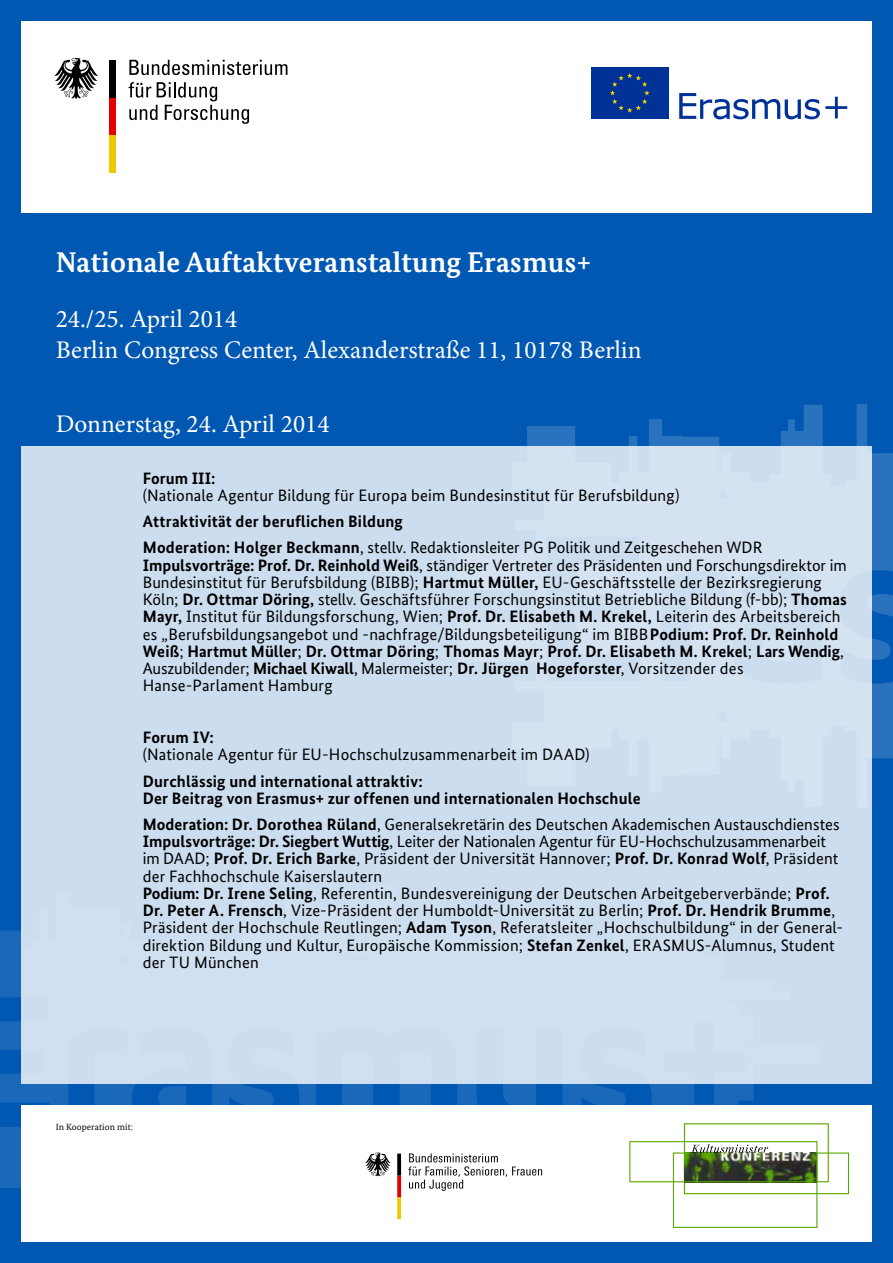
<style>
.page{position:relative;width:893px;height:1263px;background:#0058b2}
.page>*{position:absolute;margin:0;border:0;box-sizing:border-box;transform-origin:0 0}
.t1{font:700 28.5px "Bundes Serif";letter-spacing:.01em;color:#fff}
.t2{font:25.35px/31.8px "Minion Pro";color:#fff}
.t3{font:16.5px/17.2px "Bundes Sans";letter-spacing:.01em;color:#000}
.t4{font:700 16.5px/26.2px "Bundes Sans";letter-spacing:.015em;color:#000}
.t5{font:9px "Bundes Serif";letter-spacing:.01em;color:#000}
.s1{font-weight:400}
.s2{font-weight:700}
</style>
<div class="page">
<svg style="left:527px;top:404px;width:366px;height:355px"></svg>
<svg style="left:0;top:931px;width:821px;height:257px;fill:#1968b9"></svg>
<div style="left:21px;top:1106px;width:851px;height:136px;background:#fff"></div>
<div style="left:21px;top:21px;width:851px;height:192px;background:#fff"></div>
<svg style="left:129px;top:82px;width:120px;height:42px"></svg>
<svg style="left:129px;top:60px;width:158px;height:15px"></svg>
<div style="left:109px;top:135px;width:7px;height:37px;background:#ebca00"></div>
<div style="left:109px;top:97px;width:7px;height:38px;background:#e20000"></div>
<div style="left:109px;top:60px;width:7px;height:37px;background:#000"></div>
<svg style="left:54px;top:58px;width:44px;height:41px"></svg>
<svg style="left:365px;top:1152px;width:26px;height:24px"></svg>
<svg style="left:397px;top:1153px;width:4px;height:66px"></svg>
<svg style="left:408px;top:1153px;width:134px;height:38px"></svg>
<svg style="left:629px;top:1123px;width:220px;height:105px"></svg>
<svg style="left:679px;top:93px;width:168px;height:26px"></svg>
<div style="left:592px;top:68px;width:76px;height:51px;background:#003196"></div>
<svg style="left:610px;top:73px;width:40px;height:40px"></svg>
<div style="left:21px;top:446px;width:851px;height:638px;background:#ccddef"></div>
<h1 class="t1" style="left:56px;top:245px;width:537px">Nationale Auftaktveranstaltung Erasmus+</h1>
<h2 class="t2" style="left:56px;top:303px;width:587px">24./25. April 2014<br>Berlin Congress Center, Alexanderstraße 11, 10178 Berlin</h2>
<h2 class="t2" style="left:56px;top:408px;width:275px">Donnerstag, 24. April 2014</h2>
<p class="t4" style="left:143px;top:465px;width:74px">Forum III:</p>
<p class="t3" style="left:143px;top:486px;width:538px">(Nationale Agentur Bildung für Europa beim Bundesinstitut für Berufsbildung)</p>
<p class="t4" style="left:143px;top:508px;width:621px">Attraktivität der beruflichen Bildung<br>Moderation: Holger Beckmann<span class="s1">, stellv. Redaktionsleiter PG Politik und Zeitgeschehen WDR</span></p>
<p class="t3" style="left:143px;top:556px;width:706px"><span class="s2">Impulsvorträge: Prof. Dr. Reinhold Weiß</span>, ständiger Vertreter des Präsidenten und Forschungsdirektor im Bundesinstitut für Berufsbildung (BIBB); <span class="s2">Hartmut Müller,</span> EU-Geschäftsstelle der Bezirksregierung Köln; <span class="s2">Dr. Ottmar Döring,</span> stellv. Geschäftsführer Forschungsinstitut Betriebliche Bildung (f-bb); <span class="s2">Thomas Mayr,</span> Institut für Bildungsforschung, Wien; <span class="s2">Prof. Dr. Elisabeth M. Krekel,</span> Leiterin des Arbeitsbereich es „Berufsbildungsangebot und -nachfrage/Bildungsbeteiligung“ im BIBB<span class="s2">Podium: Prof. Dr. Reinhold Weiß</span>; <span class="s2">Hartmut Müller</span>; <span class="s2">Dr. Ottmar Döring</span>; <span class="s2">Thomas Mayr</span>; <span class="s2">Prof. Dr. Elisabeth M. Krekel</span>; <span class="s2">Lars Wendig</span>, Auszubildender; <span class="s2">Michael Kiwall</span>, Malermeister; <span class="s2">Dr. Jürgen Hogeforster</span>, Vorsitzender des Hanse-Parlament Hamburg</p>
<p class="t4" style="left:143px;top:724px;width:73px">Forum IV:</p>
<p class="t3" style="left:143px;top:746px;width:448px">(Nationale Agentur für EU-Hochschulzusammenarbeit im DAAD)</p>
<p class="t4" style="left:143px;top:772px;width:499px;line-height:17.2px">Durchlässig und international attraktiv:<br>Der Beitrag von Erasmus+ zur offenen und internationalen Hochschule</p>
<p class="t3" style="left:143px;top:815px;width:702px"><span class="s2">Moderation: Dr. Dorothea Rüland</span>, Generalsekretärin des Deutschen Akademischen Austauschdienstes <span class="s2">Impulsvorträge: Dr. Siegbert Wuttig</span>, Leiter der Nationalen Agentur für EU-Hochschulzusammenarbeit im DAAD; <span class="s2">Prof. Dr. Erich Barke</span>, Präsident der Universität Hannover; <span class="s2">Prof. Dr. Konrad Wolf</span>, Präsident der Fachhochschule Kaiserslautern<br><span class="s2">Podium: Dr. Irene Seling</span>, Referentin, Bundesvereinigung der Deutschen Arbeitgeberverbände; <span class="s2">Prof.<br>Dr. Peter A. Frensch</span>, Vize-Präsident der Humboldt-Universität zu Berlin; <span class="s2">Prof. Dr. Hendrik Brumme</span>, Präsident der Hochschule Reutlingen; <span class="s2">Adam Tyson</span>, Referatsleiter „Hochschulbildung“ in der General&shy;direktion Bildung und Kultur, Europäische Kommission; <span class="s2">Stefan Zenkel</span>, ERASMUS-Alumnus, Student der TU München</p>
<p class="t5" style="left:56px;top:1122px;width:79px">In Kooperation mit:</p>
</div>
